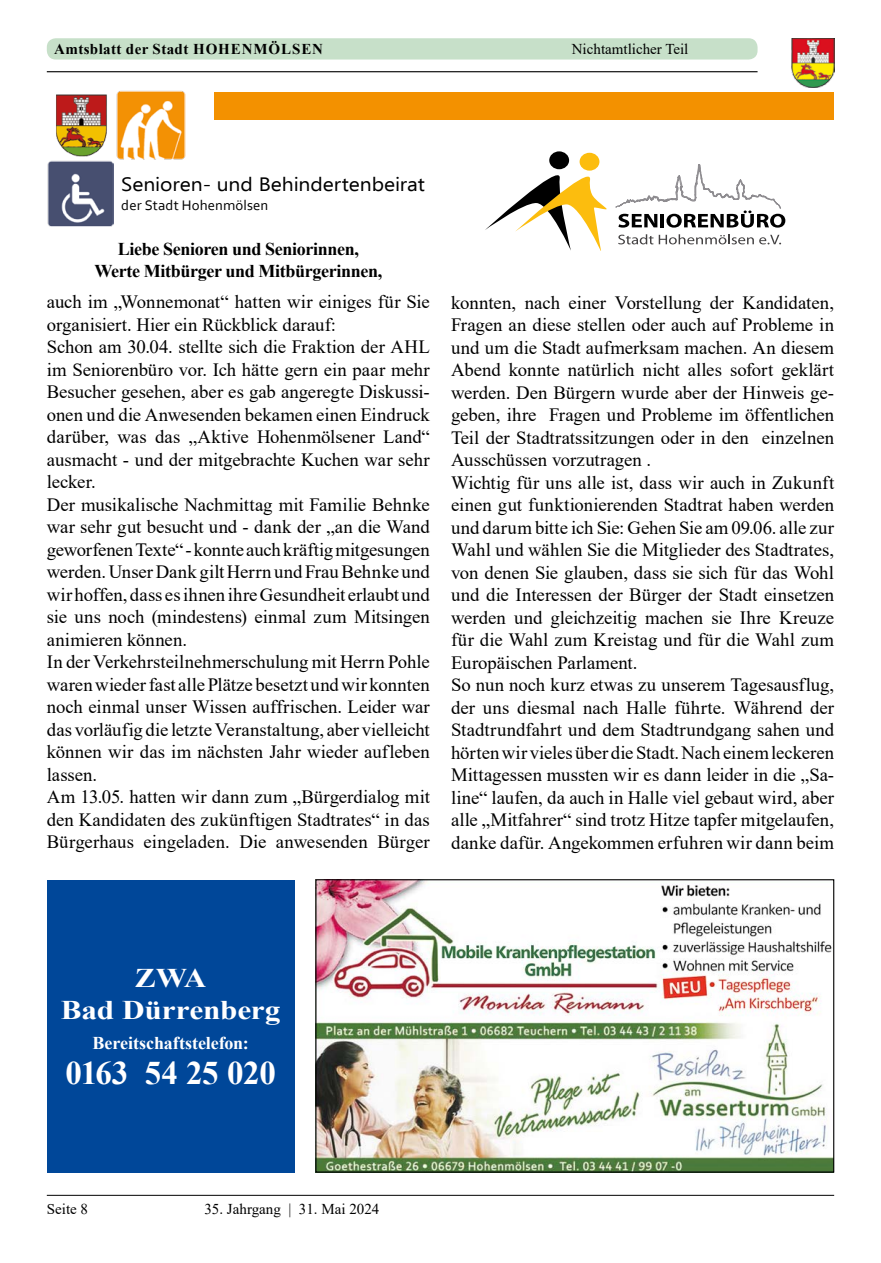
<style>
.page{position:relative;width:881px;height:1263px;background:#fff}
.page>*{position:absolute;margin:0;border:0;box-sizing:border-box;transform-origin:0 0}
.t1{font:700 33px "Times New Roman";letter-spacing:-.01em;color:#fff}
.t2{font:700 27px/32.4px "Times New Roman";letter-spacing:-.005em;color:#fff;text-align:center;scale:1.16 1}
.t3{font:19.35px "Ebrima";letter-spacing:-.005em;color:#000;scale:1.09 1}
.t4{font:18.75px/22.5px "Times New Roman";color:#000}
.t5{font:700 18px/22.5px "Times New Roman";letter-spacing:-.02em;color:#000;text-align:center}
.t6{font:700 18px "Times New Roman";letter-spacing:-.005em;color:#fff}
.t7{font:15px "Times New Roman";color:#000}
.t8{font:700 15px "Times New Roman";letter-spacing:.025em;color:#000}
.t9{font:14.55px "Corbel";letter-spacing:.005em;color:#000}
</style>
<div class="page">
<div style="left:47px;top:38px;width:710px;height:22px;background:#c7e0c9;border-radius:9px"></div>
<img style="left:791px;top:38px;width:42px;height:50px">
<hr style="left:47px;top:1195px;width:786px;height:1px;background:#000">
<hr style="left:47px;top:71px;width:710px;height:1px;background:#000">
<img style="left:117px;top:91px;width:69px;height:68px">
<img style="left:56px;top:94px;width:51px;height:63px">
<img style="left:47px;top:161px;width:66px;height:66px">
<div style="left:214px;top:92px;width:619px;height:28px;background:#f39100"></div>
<div style="left:549px;top:151px;width:20px;height:18px;background:#000;border-radius:50%"></div>
<svg style="left:485px;top:160px;width:121px;height:91px"></svg>
<div style="left:579px;top:153px;width:20px;height:18px;background:#fcbd0e;border-radius:50%"></div>
<svg style="left:618px;top:234px;width:162px;height:10px"></svg>
<svg style="left:615px;top:164px;width:170px;height:64px"></svg>
<div style="left:47px;top:880px;width:247px;height:292px;background:#004799"></div>
<img style="left:317px;top:881px;width:515px;height:289px">
<div style="left:315px;top:879px;width:519px;height:293px;border:1px solid #000"></div>
<p class="t8" style="left:54px;top:38px;width:270px">Amtsblatt der Stadt Hohenmöls en</p>
<p class="t7" style="left:571px;top:38px;width:118px">Nichtamtlicher Teil</p>
<p class="t3" style="left:121px;top:169px;width:280px">Senioren- und Behindertenbeirat</p>
<p class="t9" style="left:121px;top:196px;width:148px">der Stadt Hohenmölsen</p>
<p class="t5" style="left:94px;top:237px;width:289px">Liebe Senioren und Seniorinnen,<br>Werte Mitbürger und Mitbürgerinnen,</p>
<p class="t4" style="left:47px;top:290px;width:384px">auch im „Wonnemonat“ hatten wir einiges für Sie organisiert. Hier ein Rückblick darauf:<br>Schon am 30.04. stellte sich die Fraktion der AHL im Seniorenbüro vor. Ich hätte gern ein paar mehr Besucher gesehen, aber es gab angeregte Diskussi&shy;onen und die Anwesenden bekamen einen Eindruck darüber, was das „Aktive Hohenmölsener Land“ ausmacht - und der mitgebrachte Kuchen war sehr lecker.<br>Der musikalische Nachmittag mit Familie Behnke war sehr gut besucht und - dank der „an die Wand geworfenen Texte“ - konnte auch kräftig mitgesungen werden. Unser Dank gilt Herrn und Frau Behnke und wir hoffen, dass es ihnen ihre Gesundheit erlaubt und sie uns noch (mindestens) einmal zum Mitsingen animieren können.<br>In der Verkehrsteilnehmerschulung mit Herrn Pohle waren wieder fast alle Plätze besetzt und wir konnten noch einmal unser Wissen auffrischen. Leider war das vorläufig die letzte Veranstaltung, aber vielleicht können wir das im nächsten Jahr wieder aufleben lassen.<br>Am 13.05. hatten wir dann zum „Bürgerdialog mit den Kandidaten des zukünftigen Stadtrates“ in das Bürgerhaus eingeladen. Die anwesenden Bürger</p>
<p class="t4" style="left:451px;top:290px;width:384px">konnten, nach einer Vorstellung der Kandidaten, Fragen an diese stellen oder auch auf Probleme in und um die Stadt aufmerksam machen. An diesem Abend konnte natürlich nicht alles sofort geklärt werden. Den Bürgern wurde aber der Hinweis ge&shy;geben, ihre Fragen und Probleme im öffentlichen Teil der Stadtratssitzungen oder in den einzelnen Ausschüssen vorzutragen .<br>Wichtig für uns alle ist, dass wir auch in Zukunft einen gut funktionierenden Stadtrat haben werden und darum bitte ich Sie: Gehen Sie am 09.06. alle zur Wahl und wählen Sie die Mitglieder des Stadtrates, von denen Sie glauben, dass sie sich für das Wohl und die Interessen der Bürger der Stadt einsetzen werden und gleichzeitig machen sie Ihre Kreuze für die Wahl zum Kreistag und für die Wahl zum Europäischen Parlament.<br>So nun noch kurz etwas zu unserem Tagesausflug, der uns diesmal nach Halle führte. Während der Stadtrundfahrt und dem Stadtrundgang sahen und hörten wir vieles über die Stadt. Nach einem leckeren Mittagessen mussten wir es dann leider in die „Sa&shy;line“ laufen, da auch in Halle viel gebaut wird, aber alle „Mitfahrer“ sind trotz Hitze tapfer mitgelaufen, danke dafür. Angekommen erfuhren wir dann beim</p>
<h2 class="t2" style="left:61px;top:961px;width:191px">ZWA<br>Bad Dürrenberg</h2>
<p class="t6" style="left:93px;top:1030px;width:157px">Bereitschaftstelefon:</p>
<h1 class="t1" style="left:65px;top:1049px;width:212px">0163 54 25 020</h1>
<p class="t7" style="left:47px;top:1198px;width:43px">Seite 8</p>
<p class="t7" style="left:204px;top:1198px;width:176px">35. Jahrgang | 31. Mai 2024</p>
</div>
